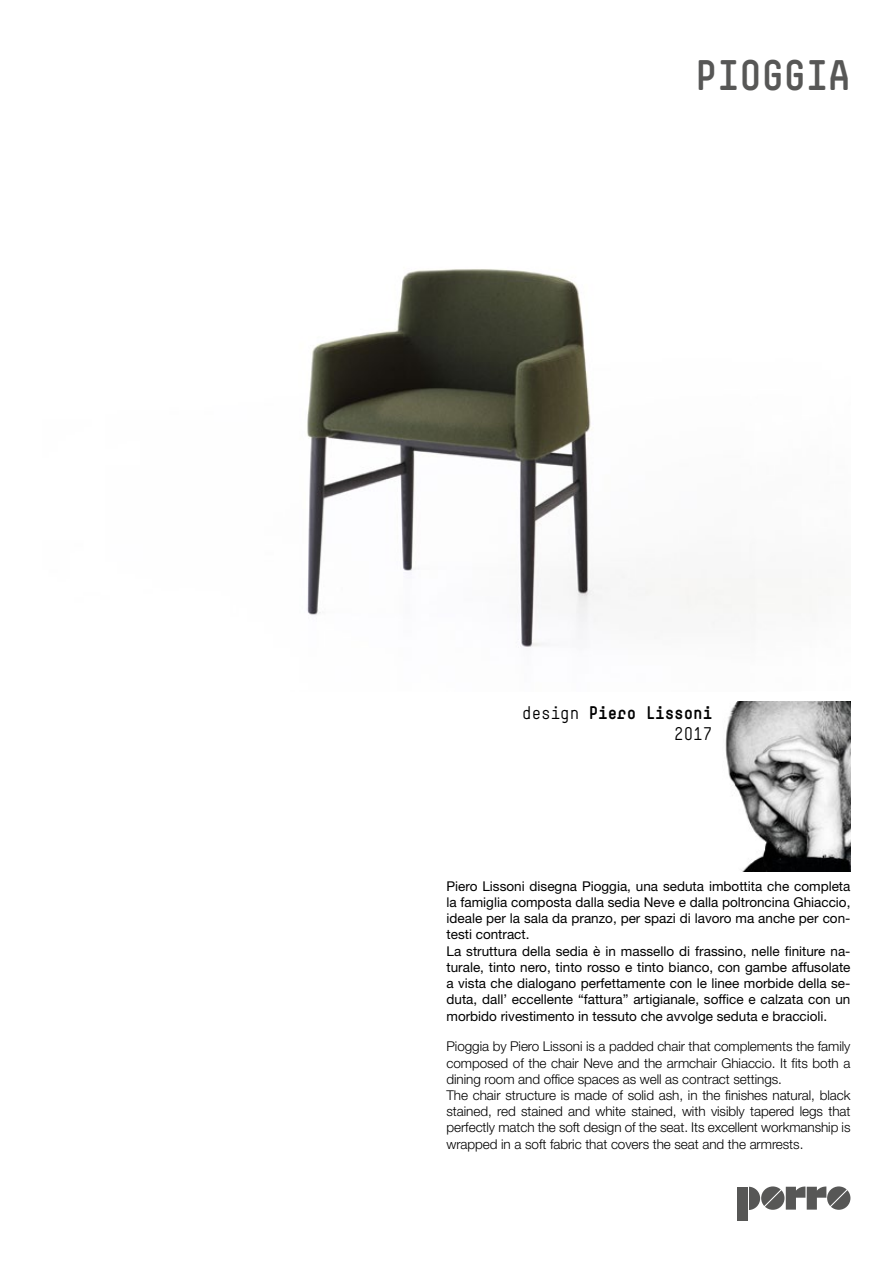
<style>
.page{position:relative;width:893px;height:1263px;background:#fff}
.page>*{position:absolute;margin:0;border:0;box-sizing:border-box;transform-origin:0 0}
.t1{font:700 42px "Simple";color:#575756}
.t2{font:700 18px/21.6px "Simple";color:#000;text-align:right}
.t3{font:13.5px/16.2px "Helvetica Neue";color:#000}
.t4{font:300 13.5px/16.2px "Helvetica Neue";letter-spacing:-.005em;color:#000}
.s1{font-weight:400}
</style>
<div class="page">
<img style="left:307px;top:269px;width:449px;height:379px">
<div style="left:738px;top:1186px;width:10px;height:34px;background:#575756"></div>
<svg style="left:749px;top:1186px;width:101px;height:24px"></svg>
<img style="left:725px;top:702px;width:125px;height:169px">
<h1 class="t1" style="left:695px;top:50px;width:157px">PIOGGIA</h1>
<h2 class="t2" style="left:522px;top:701px;width:192px"><span class="s1">design</span> Piero Lissoni<br><span class="s1">2017</span></h2>
<p class="t3" style="left:446px;top:878px;width:405px">Piero Lissoni disegna Pioggia, una seduta imbottita che completa la famiglia composta dalla sedia Neve e dalla poltroncina Ghiaccio, ideale per la sala da pranzo, per spazi di lavoro ma anche per con&shy;testi contract.<br>La struttura della sedia è in massello di frassino, nelle finiture na&shy;turale, tinto nero, tinto rosso e tinto bianco, con gambe affusolate a vista che dialogano perfettamente con le linee morbide della se&shy;duta, dall’ eccellente “fattura” artigianale, soffice e calzata con un morbido rivestimento in tessuto che avvolge seduta e braccioli.</p>
<p class="t4" style="left:446px;top:1038px;width:405px">Pioggia by Piero Lissoni is a padded chair that complements the family composed of the chair Neve and the armchair Ghiaccio. It fits both a dining room and office spaces as well as contract settings.<br>The chair structure is made of solid ash, in the finishes natural, black stained, red stained and white stained, with visibly tapered legs that perfectly match the soft design of the seat. Its excellent workmanship is wrapped in a soft fabric that covers the seat and the armrests.</p>
</div>
